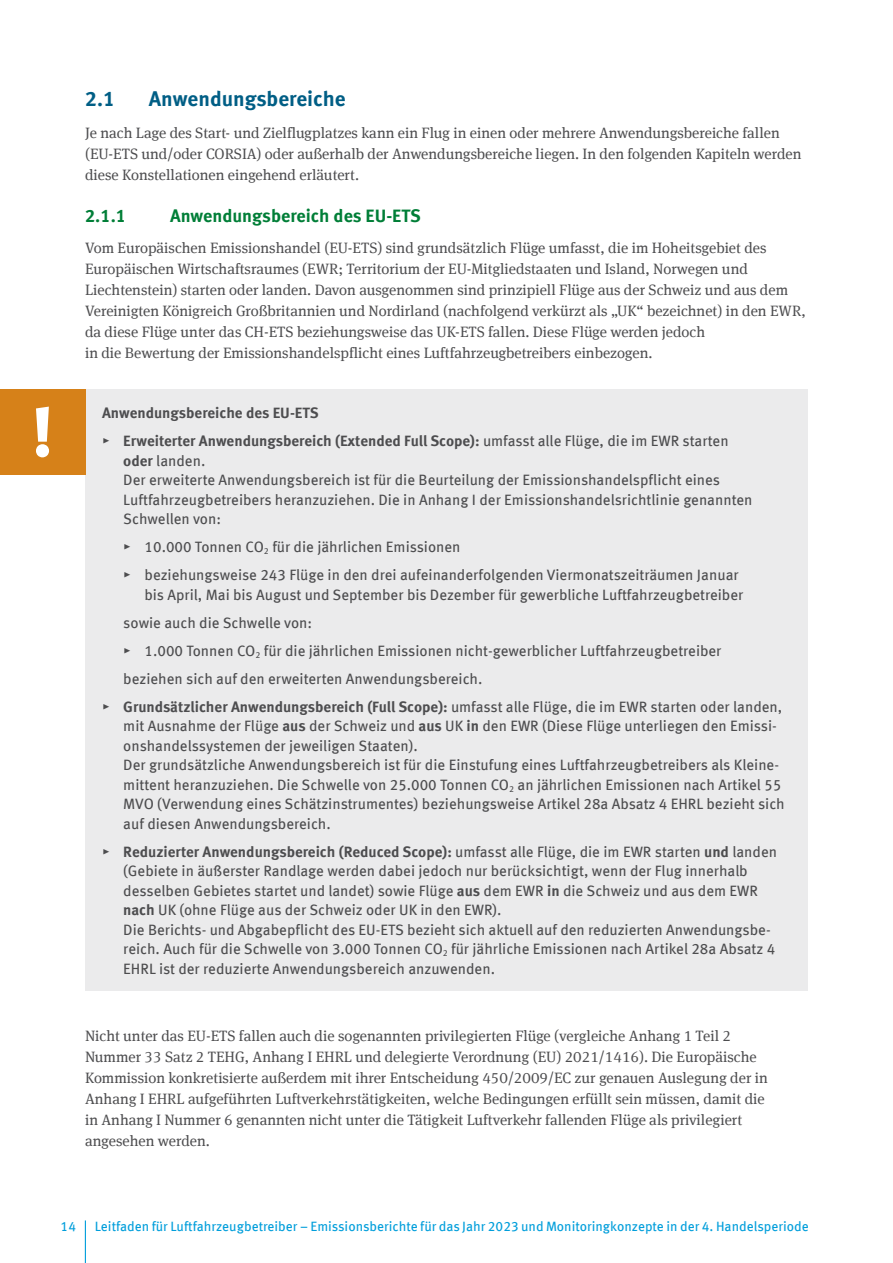
<style>
.page{position:relative;width:893px;height:1263px;background:#fff}
.page>*{position:absolute;margin:0;border:0;box-sizing:border-box;transform-origin:0 0}
.t1{font:700 21px "Meta Offc";color:#005e85}
.t2{font:700 18px "Meta Offc";color:#007e37}
.t3{font:15px/19.5px "Meta Offc";color:#4d4d4f}
.Fließtext{font:15px/21px "Meta Serif Offc";color:#4d4d4f}
.t4{font:700 15px/28px "Meta Offc";color:#4d4d4f}
.t5{font:13.5px "Meta Offc";color:#009edb}
.s1{font-family:"Meta Serif Offc";font-weight:400}
.s2{font-weight:400}
.s3{font-weight:700}
.s4{font-family:"Meta Serif Offc"}
</style>
<div class="page">
<hr style="left:85px;top:1220px;width:1px;height:43px;background:#009edb">
<div style="left:85px;top:390px;width:723px;height:601px;background:#ebebec"></div>
<div style="left:0;top:390px;width:85px;height:85px;background:#d68119"></div>
<svg style="left:36px;top:407px;width:13px;height:50px"></svg>
<p class="t1" style="left:85px;top:86px;width:31px">2.1</p>
<p class="t1" style="left:149px;top:86px;width:198px">Anwendungsbereiche</p>
<p class="Fließtext" style="left:85px;top:122px;width:718px">Je nach Lage des Start- und Zielflugplatzes kann ein Flug in einen oder mehrere Anwendungsbereiche fallen (EU-ETS und/oder CORSIA) oder außerhalb der Anwendungsbereiche liegen. In den folgenden Kapiteln werden diese Konstellationen eingehend erläutert.</p>
<p class="t2" style="left:85px;top:205px;width:43px">2.1.1</p>
<p class="t2" style="left:170px;top:205px;width:252px">Anwendungsbereich des EU-ETS</p>
<p class="Fließtext" style="left:85px;top:238px;width:722px">Vom Europäischen Emissionshandel (EU-ETS) sind grundsätzlich Flüge umfasst, die im Hoheitsgebiet des Europäischen Wirtschaftsraumes (EWR; Territorium der EU-Mitgliedstaaten und Island, Norwegen und Liechtenstein) starten oder landen. Davon ausgenommen sind prinzipiell Flüge aus der Schweiz und aus dem Vereinigten Königreich Großbritannien und Nordirland (nachfolgend verkürzt als „UK“ bezeichnet) in den EWR, da diese Flüge unter das CH-ETS beziehungsweise das UK-ETS fallen. Diese Flüge werden jedoch<br>in die Bewertung der Emissionshandelspflicht eines Luftfahrzeugbetreibers einbezogen.</p>
<p class="t4" style="left:102px;top:399px;width:628px">Anwendungsbereiche des EU-ETS<br><span class="s1">▸</span> Erweiterter Anwendungsbereich (Extended Full Scope): <span class="s2">umfasst alle Flüge, die im EWR starten</span></p>
<p class="t3" style="left:123px;top:451px;width:631px"><span class="s3">oder</span> landen.<br>Der erweiterte Anwendungsbereich ist für die Beurteilung der Emissionshandelspflicht eines Luftfahrzeugbetreibers heranzuziehen. Die in Anhang I der Emissionshandelsrichtlinie genannten Schwellen von:</p>
<p class="t3" style="left:123px;top:533px;width:617px;line-height:28px"><span class="s4">▸</span> 10.000 Tonnen CO<sub>2</sub> für die jährlichen Emissionen<br><span class="s4">▸</span> beziehungsweise 243 Flüge in den drei aufeinanderfolgenden Viermonatszeiträumen Januar</p>
<p class="t3" style="left:145px;top:585px;width:600px">bis April, Mai bis August und September bis Dezember für gewerbliche Luftfahrzeugbetreiber</p>
<p class="t3" style="left:123px;top:613px;width:190px">sowie auch die Schwelle von:</p>
<p class="t3" style="left:123px;top:641px;width:600px"><span class="s4">▸</span> 1.000 Tonnen CO<sub>2</sub> für die jährlichen Emissionen nicht-gewerblicher Luftfahrzeugbetreiber</p>
<p class="t3" style="left:123px;top:669px;width:361px">beziehen sich auf den erweiterten Anwendungsbereich.</p>
<p class="t4" style="left:102px;top:693px;width:682px"><span class="s1">▸</span> Grundsätzlicher Anwendungsbereich (Full Scope): <span class="s2">umfasst alle Flüge, die im EWR starten oder landen,</span></p>
<p class="t3" style="left:123px;top:716px;width:663px">mit Ausnahme der Flüge <span class="s3">aus</span> der Schweiz und <span class="s3">aus</span> UK <span class="s3">in</span> den EWR (Diese Flüge unterliegen den Emissi&shy;onshandelssystemen der jeweiligen Staaten).<br>Der grundsätzliche Anwendungsbereich ist für die Einstufung eines Luftfahrzeugbetreibers als Kleine&shy;mittent heranzuziehen. Die Schwelle von 25.000 Tonnen CO<sub>2</sub> an jährlichen Emissionen nach Artikel 55<br>MVO (Verwendung eines Schätzinstrumentes) beziehungsweise Artikel 28a Absatz 4 EHRL bezieht sich auf diesen Anwendungsbereich.</p>
<p class="t3" style="left:123px;top:842px;width:655px;text-indent:-21px"><span class="s4">▸</span> <span class="s3">Reduzierter Anwendungsbereich (Reduced Scope):</span> umfasst alle Flüge, die im EWR starten <span class="s3">und</span> landen (Gebiete in äußerster Randlage werden dabei jedoch nur berücksichtigt, wenn der Flug innerhalb desselben Gebietes startet und landet) sowie Flüge <span class="s3">aus</span> dem EWR <span class="s3">in</span> die Schweiz und aus dem EWR <span class="s3">nach</span> UK (ohne Flüge aus der Schweiz oder UK in den EWR).<br>Die Berichts- und Abgabepflicht des EU-ETS bezieht sich aktuell auf den reduzierten Anwendungsbe&shy;reich. Auch für die Schwelle von 3.000 Tonnen CO<sub>2</sub> für jährliche Emissionen nach Artikel 28a Absatz 4<br>EHRL ist der reduzierte Anwendungsbereich anzuwenden.</p>
<p class="Fließtext" style="left:85px;top:1025px;width:684px">Nicht unter das EU-ETS fallen auch die sogenannten privilegierten Flüge (vergleiche Anhang 1 Teil 2<br>Nummer 33 Satz 2 TEHG, Anhang I EHRL und delegierte Verordnung (EU) 2021/1416). Die Europäische Kommission konkretisierte außerdem mit ihrer Entscheidung 450/2009/EC zur genauen Auslegung der in Anhang I EHRL aufgeführten Luftverkehrstätigkeiten, welche Bedingungen erfüllt sein müssen, damit die in Anhang I Nummer 6 genannten nicht unter die Tätigkeit Luftverkehr fallenden Flüge als privilegiert angesehen werden.</p>
<p class="t5" style="left:61px;top:1218px;width:17px">14</p>
<p class="t5" style="left:95px;top:1218px;width:716px">Leitfaden für Luftfahrzeugbetreiber – Emissionsberichte für das Jahr 2023 und Monitoringkonzepte in der 4. Handelsperiode</p>
</div>
